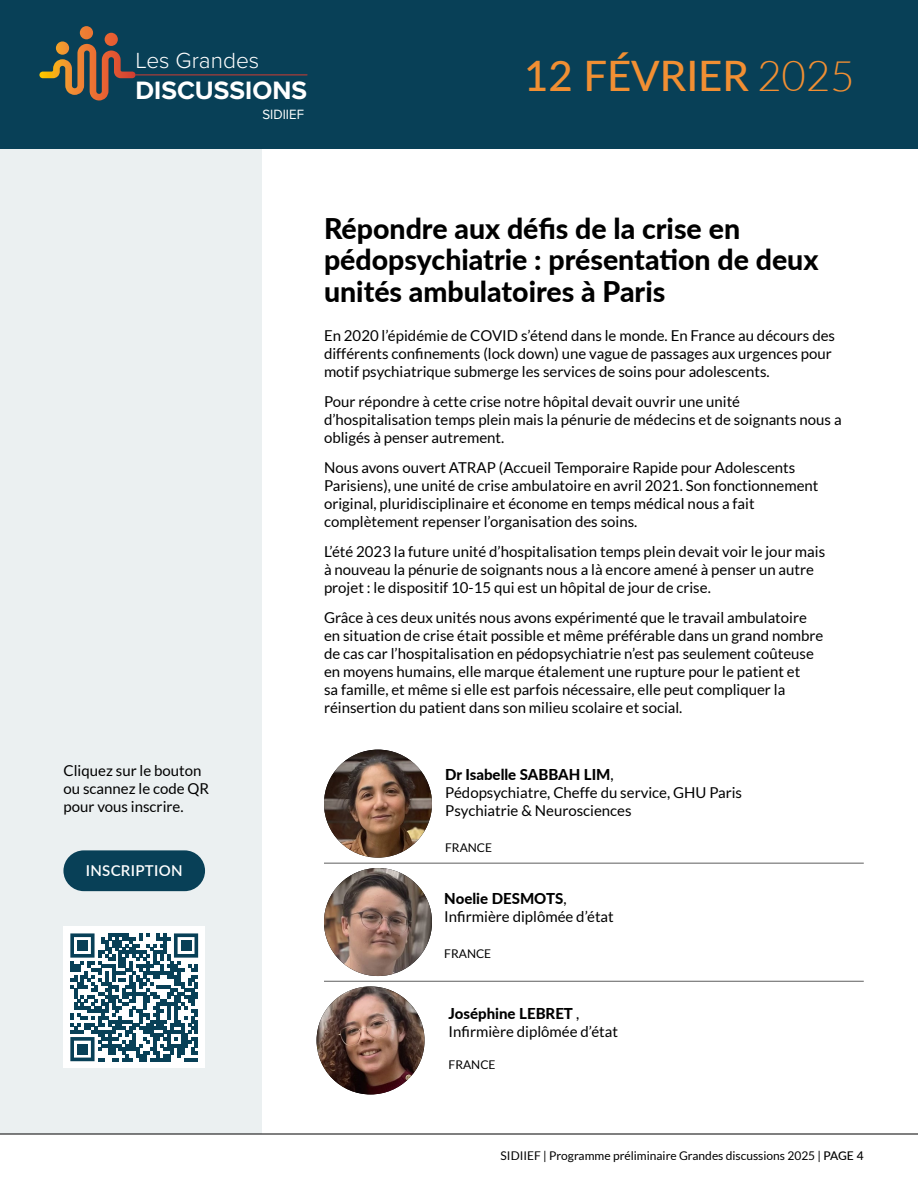
<style>
.page{position:relative;width:918px;height:1188px;background:#fff}
.page>*{position:absolute;margin:0;border:0;box-sizing:border-box;transform-origin:0 0}
.t1{font:500 42px "Lato";color:#f18f33}
.t2{font:800 28.5px/31.5px "Lato";color:#000}
.t3{font:700 26.1px "Proxima Nova";color:#fff}
.t4{font:300 22.65px "Proxima Nova";color:#fff}
.t5{font:15px/18px "Lato";color:#000}
.t6{font:600 15px "Lato";letter-spacing:.02em;color:#fff}
.t7{font:13.95px "Proxima Nova";color:#fff;scale:.95 1}
.t8{font:12px "Lato";color:#000}
.s1{font-weight:300}
.s2{font-weight:800}
.s3{font-weight:500}
</style>
<div class="page">
<div style="left:0;top:149px;width:261px;height:985px;background:#ebf0f1"></div>
<hr style="left:0;top:1134px;width:918px;height:1px;background:#000">
<div style="left:0;top:0;width:918px;height:149px;background:#084057"></div>
<svg style="left:39px;top:26px;width:97px;height:75px"></svg>
<svg style="left:56px;top:41px;width:13px;height:14px"></svg>
<hr style="left:136px;top:75px;width:171px;height:1px;background:#d03c31">
<img style="left:324px;top:750px;width:108px;height:108px;border-radius:54px">
<img style="left:324px;top:868px;width:108px;height:108px;border-radius:54px">
<img style="left:317px;top:986px;width:108px;height:108px;border-radius:54px">
<div style="left:63px;top:850px;width:142px;height:41px;background:#084057;border-radius:20px"></div>
<div style="left:63px;top:927px;width:142px;height:141px;background:#fff"></div>
<svg style="left:70px;top:933px;width:128px;height:128px"></svg>
<div style="left:77px;top:940px;width:11px;height:11px;background:#084057"></div>
<div style="left:181px;top:940px;width:10px;height:11px;background:#084057"></div>
<div style="left:77px;top:1044px;width:11px;height:10px;background:#084057"></div>
<hr style="left:324px;top:863px;width:540px;height:1px;background:#000">
<hr style="left:324px;top:981px;width:540px;height:1px;background:#000">
<h3 class="t4" style="left:136px;top:43px;width:125px">Les Grandes</h3>
<h3 class="t3" style="left:136px;top:71px;width:173px">DISCUSSIONS</h3>
<p class="t7" style="left:263px;top:104px;width:45px">SIDIIEF</p>
<h1 class="t1" style="left:524px;top:46px;width:332px">12 FÉVRIER <span class="s1">2025</span></h1>
<p class="t5" style="left:63px;top:761px;width:147px">Cliquez sur le bouton ou scannez le code QR pour vous inscrire.</p>
<p class="t6" style="left:86px;top:860px;width:98px">INSCRIPTION</p>
<h2 class="t2" style="left:324px;top:211px;width:496px">Répondre aux défis de la crise en pédopsychiatrie : présentation de deux unités ambulatoires à Paris</h2>
<p class="t5" style="left:324px;top:327px;width:513px">En 2020 l’épidémie de COVID s’étend dans le monde. En France au décours des différents confinements (lock down) une vague de passages aux urgences pour motif psychiatrique submerge les services de soins pour adolescents.</p>
<p class="t5" style="left:324px;top:393px;width:519px">Pour répondre à cette crise notre hôpital devait ouvrir une unité d’hospitalisation temps plein mais la pénurie de médecins et de soignants nous a obligés à penser autrement.</p>
<p class="t5" style="left:324px;top:459px;width:496px">Nous avons ouvert ATRAP (Accueil Temporaire Rapide pour Adolescents Parisiens), une unité de crise ambulatoire en avril 2021. Son fonctionnement original, pluridisciplinaire et économe en temps médical nous a fait complètement repenser l’organisation des soins.</p>
<p class="t5" style="left:324px;top:543px;width:503px">L’été 2023 la future unité d’hospitalisation temps plein devait voir le jour mais à nouveau la pénurie de soignants nous a là encore amené à penser un autre projet : le dispositif 10-15 qui est un hôpital de jour de crise.</p>
<p class="t5" style="left:324px;top:609px;width:501px">Grâce à ces deux unités nous avons expérimenté que le travail ambulatoire en situation de crise était possible et même préférable dans un grand nombre de cas car l’hospitalisation en pédopsychiatrie n’est pas seulement coûteuse en moyens humains, elle marque étalement une rupture pour le patient et<br>sa famille, et même si elle est parfois nécessaire, elle peut compliquer la réinsertion du patient dans son milieu scolaire et social.</p>
<p class="t5" style="left:445px;top:765px;width:298px"><span class="s2">Dr Isabelle SABBAH LIM</span>,<br>Pédopsychiatre, Cheffe du service, GHU Paris<br>Psychiatrie &amp; Neurosciences</p>
<p class="t8" style="left:445px;top:841px;width:48px">FRANCE</p>
<p class="t5" style="left:444px;top:889px;width:171px"><span class="s2">Noelie DESMOTS</span>,<br>Infirmière diplômée d’état</p>
<p class="t8" style="left:444px;top:947px;width:48px">FRANCE</p>
<p class="t5" style="left:449px;top:1004px;width:171px"><span class="s2">Joséphine LEBRET</span> ,<br>Infirmière diplômée d’état</p>
<p class="t8" style="left:449px;top:1058px;width:48px">FRANCE</p>
<p class="t8" style="left:501px;top:1149px;width:365px">SIDIIEF | Programme préliminaire Grandes discussions 2025 | <span class="s3">PAGE 4</span></p>
</div>
